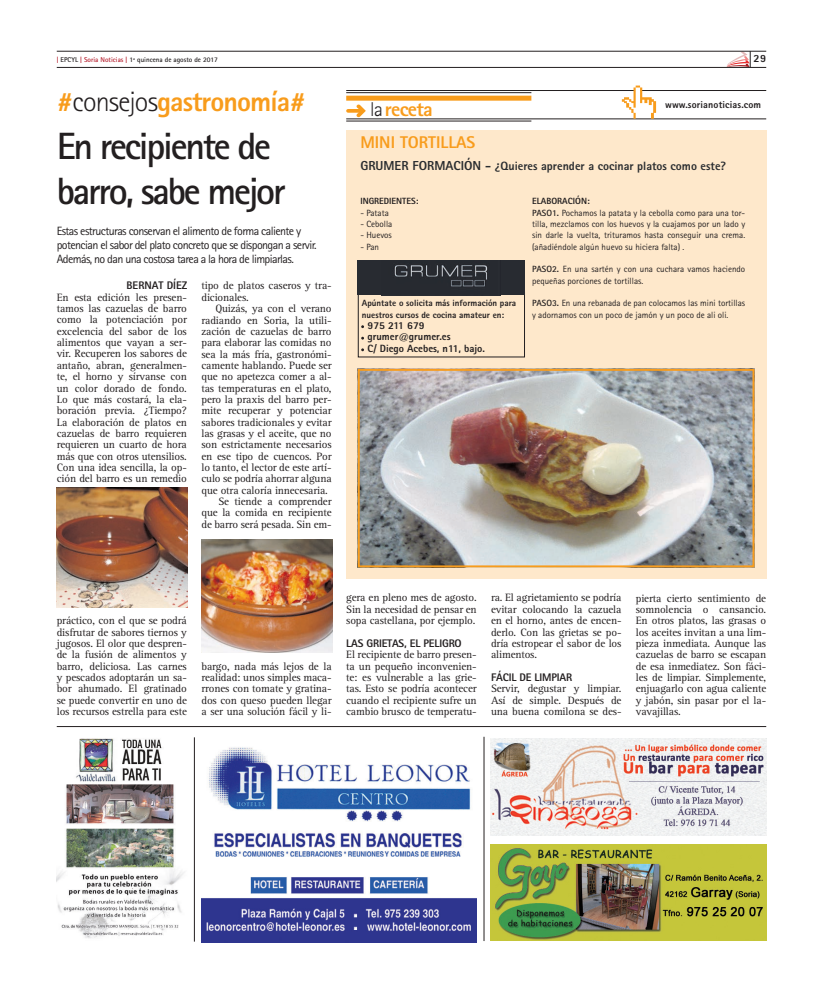
<style>
.page{position:relative;width:823px;height:993px;background:#fff}
.page>*{position:absolute;margin:0;border:0;box-sizing:border-box;transform-origin:0 0}
.t1{font:700 38px/45.4px "Rotis Sans Serif Std";letter-spacing:-.06em;color:#231f20}
.t2{font:800 28px "Rotis Sans Serif Std";letter-spacing:-.035em;color:#f89c1c}
.t3{font:800 20px "Rotis Sans Serif Std";letter-spacing:-.035em;color:#f89c1c}
.t4{font:800 17px "Rotis Sans Serif Std";color:#f89c1c}
.t5{font:12px/14px "Rotis Sans Serif Std";letter-spacing:-.05em;color:#231f20}
.t6{font:800 12px "Rotis Sans Serif Std";color:#292c2f}
.t7{font:11px/11.3px "Rotis Serif Std";letter-spacing:-.015em;color:#231f20;text-align:justify}
.t8{font:800 11px "Rotis Sans Serif Std";letter-spacing:-.015em;color:#231f20}
.t9{font:800 10.5px/11.3px "Rotis Sans Serif Std";color:#231f20}
.t10{font:800 10px "Rotis Sans Serif Std";letter-spacing:.015em;color:#231f20}
.t11{font:9px/11.3px "Rotis Sans Serif Std";color:#231f20}
.t12{font:800 9px/11.3px "Rotis Sans Serif Std";color:#231f20}
.t13{font:700 7px "Rotis Sans Serif Std";color:#231f20}
.s1{color:#b61f2d}
.s2{font-weight:300;color:#231f20}
.s3{font-size:13px}
.s4{font-weight:800}
.s5{font-weight:700}
</style>
<div class="page">
<hr style="left:57px;top:726px;width:708px;height:1px;background:#231f20">
<hr style="left:57px;top:67px;width:708px;height:1px;background:#231f20">
<hr style="left:57px;top:51px;width:708px;height:1px;background:#231f20">
<svg style="left:725px;top:51px;width:25px;height:16px"></svg>
<svg style="left:346px;top:104px;width:19px;height:13px"></svg>
<div style="left:346px;top:96px;width:185px;height:5px;background:#f89c1c"></div>
<hr style="left:346px;top:90px;width:419px;height:1px;background:#231f20">
<hr style="left:346px;top:119px;width:419px;height:1px;background:#231f20">
<hr style="left:346px;top:92px;width:185px;height:1px;background:#231f20">
<hr style="left:346px;top:121px;width:185px;height:1px;background:#231f20">
<svg style="left:621px;top:85px;width:34px;height:34px"></svg>
<img style="left:490px;top:844px;width:275px;height:96px">
<img style="left:201px;top:747px;width:275px;height:195px">
<img style="left:57px;top:738px;width:128px;height:201px">
<img style="left:490px;top:738px;width:275px;height:96px">
<hr style="left:194px;top:737px;width:1px;height:204px;background:#231f20">
<hr style="left:483px;top:736px;width:1px;height:204px;background:#231f20">
<img style="left:201px;top:539px;width:131px;height:113px">
<div style="left:347px;top:130px;width:419px;height:448px;background:#fee8cb"></div>
<img style="left:360px;top:372px;width:391px;height:192px">
<div style="left:357px;top:369px;width:397px;height:198px;border:2px solid #f89c1c"></div>
<div style="left:357px;top:261px;width:167px;height:34px;background:#282b31"></div>
<img style="left:394px;top:265px;width:94px;height:22px">
<img style="left:57px;top:488px;width:130px;height:119px">
<p class="t13" style="left:57px;top:56px;width:162px"><span class="s1">|</span> EPCYL <span class="s1">| Soria Noticias |</span> 1ª quincena de agosto de 2017</p>
<p class="t8" style="left:753px;top:52px;width:14px">29</p>
<h2 class="t2" style="left:57px;top:84px;width:251px">#<span class="s2">consejos</span>gastronomía#</h2>
<p class="t10" style="left:664px;top:98px;width:98px">www.sorianoticias.com</p>
<h3 class="t3" style="left:370px;top:97px;width:64px"><span class="s2">la</span>receta</h3>
<h1 class="t1" style="left:57px;top:122px;width:230px">En recipiente de barro, sabe mejor</h1>
<p class="t5" style="left:57px;top:224px;width:261px">Estas estructuras conservan el alimento de forma caliente y potencian el sabor del plato concreto que se dispongan a servir.<br>Además, no dan una costosa tarea a la hora de limpiarlas.</p>
<p class="t8" style="left:126px;top:278px;width:62px">BERNAT DÍEZ</p>
<p class="t7" style="left:57px;top:292px;width:132px">En esta edición les presen&shy;tamos las cazuelas de barro como la potenciación por excelencia del sabor de los alimentos que vayan a ser&shy;vir. Recuperen los sabores de antaño, abran, generalmen&shy;te, el horno y sírvanse con un color dorado de fondo.<br>Lo que más costará, la ela&shy;boración previa. ¿Tiempo?<br>La elaboración de platos en cazuelas de barro requieren requieren un cuarto de hora más que con otros utensilios.<br>Con una idea sencilla, la op&shy;ción del barro es un remedio</p>
<p class="t7" style="left:201px;top:280px;width:132px">tipo de platos caseros y tra&shy;dicionales.</p>
<p class="t7" style="left:215px;top:303px;width:118px">Quizás, ya con el verano</p>
<p class="t7" style="left:201px;top:314px;width:131px">radiando en Soria, la utili-</p>
<p class="t7" style="left:201px;top:326px;width:132px">zación de cazuelas de barro</p>
<p class="t7" style="left:201px;top:337px;width:131px">para elaborar las comidas no</p>
<p class="t7" style="left:201px;top:348px;width:131px">sea la más fría, gastronómi-</p>
<p class="t7" style="left:201px;top:360px;width:132px">camente hablando. Puede ser</p>
<p class="t7" style="left:201px;top:371px;width:132px">que no apetezca comer a al-</p>
<p class="t7" style="left:201px;top:382px;width:132px">tas temperaturas en el plato,</p>
<p class="t7" style="left:201px;top:394px;width:131px">pero la praxis del barro per-</p>
<p class="t7" style="left:201px;top:405px;width:131px">mite recuperar y potenciar</p>
<p class="t7" style="left:201px;top:416px;width:131px">sabores tradicionales y evitar</p>
<p class="t7" style="left:201px;top:428px;width:131px">las grasas y el aceite, que no</p>
<p class="t7" style="left:201px;top:439px;width:131px">son estrictamente necesarios</p>
<p class="t7" style="left:201px;top:450px;width:132px">en ese tipo de cuencos. Por</p>
<p class="t7" style="left:201px;top:462px;width:132px">lo tanto, el lector de este artí-</p>
<p class="t7" style="left:201px;top:473px;width:132px">culo se podría ahorrar alguna</p>
<p class="t7" style="left:201px;top:484px;width:128px">que otra caloría innecesaria.</p>
<p class="t7" style="left:218px;top:496px;width:115px">Se tiende a comprender</p>
<p class="t7" style="left:201px;top:507px;width:132px">que la comida en recipiente</p>
<p class="t7" style="left:201px;top:518px;width:132px">de barro será pesada. Sin em-</p>
<h3 class="t4" style="left:360px;top:131px;width:116px">MINI TORTILLAS</h3>
<p class="t6" style="left:360px;top:158px;width:367px"><span class="s3">GRUMER FORMACIÓN -</span> ¿Quieres aprender a cocinar platos como este?</p>
<p class="t11" style="left:531px;top:195px;width:214px"><span class="s4">ELABORACIÓN:<br></span><span class="s5">PASO1.</span> Pochamos la patata y la cebolla como para una tor&shy;tilla, mezclamos con los huevos y la cuajamos por un lado y sin darle la vuelta, trituramos hasta conseguir una crema. (añadiéndole algún huevo su hiciera falta) .</p>
<p class="t11" style="left:531px;top:263px;width:214px"><span class="s5">PASO2.</span> En una sartén y con una cuchara vamos haciendo pequeñas porciones de tortillas.</p>
<p class="t11" style="left:531px;top:297px;width:214px"><span class="s5">PASO3.</span> En una rebanada de pan colocamos las mini tortillas y adornamos con un poco de jamón y un poco de ali oli.</p>
<p class="t12" style="left:360px;top:195px;width:60px">INGREDIENTES:</p>
<p class="t11" style="left:360px;top:207px;width:30px">- Patata</p>
<p class="t11" style="left:360px;top:218px;width:33px">- Cebolla</p>
<p class="t11" style="left:360px;top:229px;width:33px">- Huevos</p>
<p class="t11" style="left:360px;top:241px;width:20px">- Pan</p>
<p class="t12" style="left:361px;top:297px;width:156px">Apúntate o solicita más información para nuestros cursos de cocina amateur en:</p>
<p class="t9" style="left:367px;top:319px;width:119px">975 211 679 grumer@grumer.es<br>C/ Diego Acebes, n11, bajo.</p>
<p class="t7" style="left:57px;top:615px;width:132px">práctico, con el que se podrá disfrutar de sabores tiernos y jugosos. El olor que despren&shy;de la fusión de alimentos y barro, deliciosa. Las carnes y pescados adoptarán un sa&shy;bor ahumado. El gratinado se puede convertir en uno de los recursos estrella para este</p>
<p class="t7" style="left:201px;top:660px;width:132px">bargo, nada más lejos de la realidad: unos simples maca&shy;rrones con tomate y gratina&shy;dos con queso pueden llegar a ser una solución fácil y li-</p>
<p class="t7" style="left:346px;top:592px;width:132px">gera en pleno mes de agosto.<br>Sin la necesidad de pensar en sopa castellana, por ejemplo.</p>
<p class="t8" style="left:346px;top:636px;width:117px">LAS GRIETAS, EL PELIGRO</p>
<p class="t7" style="left:346px;top:649px;width:132px">El recipiente de barro presen&shy;ta un pequeño inconvenien&shy;te: es vulnerable a las grie&shy;tas. Esto se podría acontecer cuando el recipiente sufre un cambio brusco de temperatu-</p>
<p class="t7" style="left:490px;top:592px;width:132px">ra. El agrietamiento se podría evitar colocando la cazuela en el horno, antes de encen&shy;derlo. Con las grietas se po&shy;dría estropear el sabor de los alimentos.</p>
<p class="t8" style="left:490px;top:670px;width:83px">FÁCIL DE LIMPIAR</p>
<p class="t7" style="left:490px;top:683px;width:132px">Servir, degustar y limpiar.<br>Así de simple. Después de una buena comilona se des-</p>
<p class="t7" style="left:635px;top:592px;width:132px">pierta cierto sentimiento de somnolencia o cansancio.<br>En otros platos, las grasas o los aceites invitan a una lim&shy;pieza inmediata. Aunque las cazuelas de barro se escapan de esa inmediatez. Son fáci&shy;les de limpiar. Simplemente, enjuagarlo con agua caliente y jabón, sin pasar por el la&shy;vavajillas.</p>
</div>
